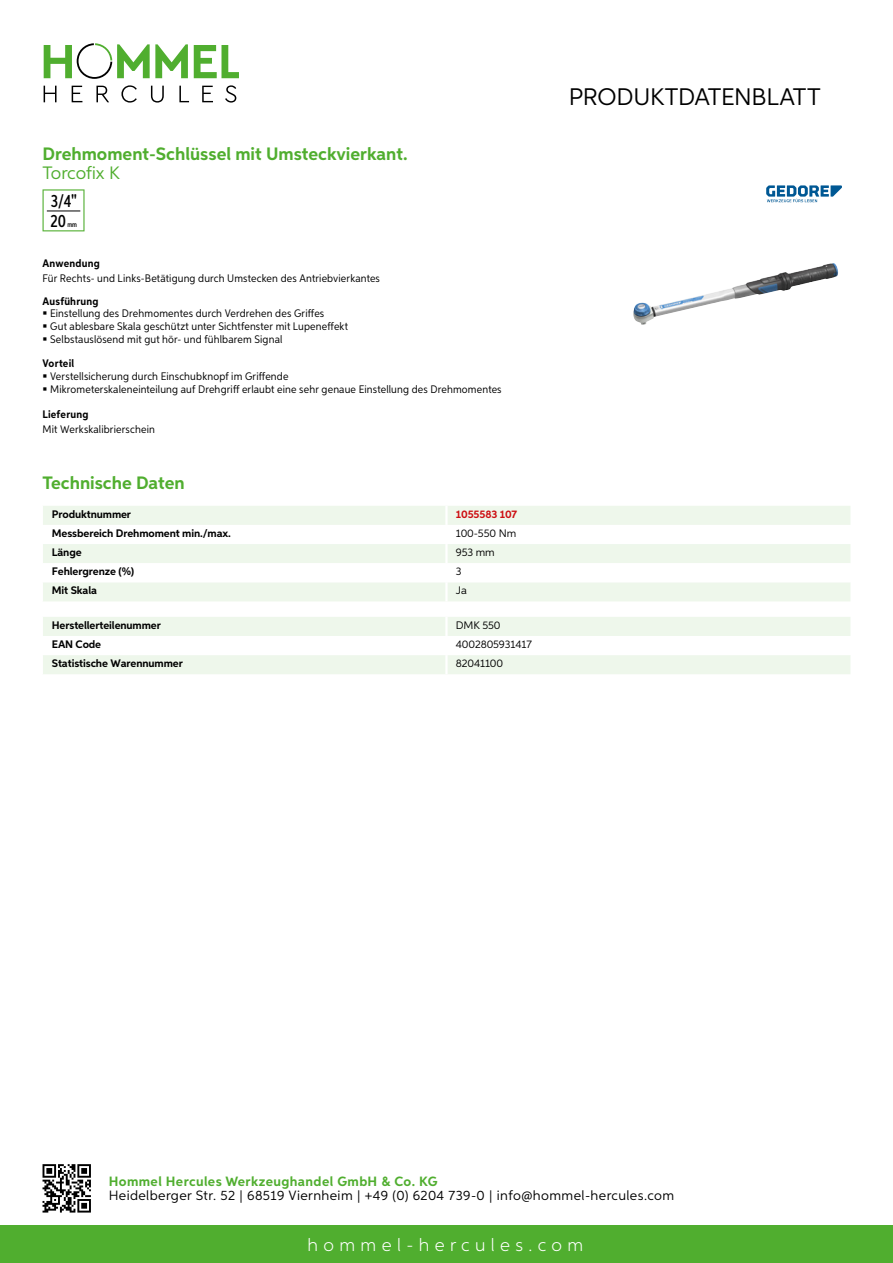
<style>
.page{position:relative;width:893px;height:1263px;background:#fff}
.page>*{position:absolute;margin:0;border:0;box-sizing:border-box;transform-origin:0 0}
.t1{font:24px "Aspira";letter-spacing:-.01em;color:#000}
.t2{font:700 18px "Aspira";color:#50ae2f}
.t3{font:300 18px "Aspira";letter-spacing:.3em;color:#fff}
.t4{font:18px "Aspira";color:#50ae2f}
.t5{font:500 17.85px/20.4px "Aspira XX Nar";color:#000}
.t6{font:13.5px "Aspira";letter-spacing:.03em;color:#000}
.t7{font:700 13.5px "Aspira";letter-spacing:.03em;color:#50ae2f}
.t8{font:10.95px/12.8px "Aspira Nar";letter-spacing:.015em;color:#000}
.t9{font:700 10.95px "Aspira";letter-spacing:-.01em;color:#000}
.t10{font:10.95px "Aspira";letter-spacing:-.01em;color:#000}
.t11{font:700 10.95px "Aspira Nar";letter-spacing:.02em;color:#000}
.t12{font:700 10.95px "Aspira";letter-spacing:-.01em;color:#cd1013}
.t13{font:500 7.35px "Aspira XX Nar";color:#000}
</style>
<div class="page">
<div style="left:0;top:1226px;width:893px;height:37px;background:#50ae2f"></div>
<svg style="left:43px;top:1164px;width:48px;height:48px"></svg>
<svg style="left:194px;top:45px;width:45px;height:33px"></svg>
<svg style="left:44px;top:43px;width:144px;height:36px"></svg>
<svg style="left:44px;top:86px;width:13px;height:16px"></svg>
<svg style="left:72px;top:86px;width:10px;height:16px"></svg>
<svg style="left:96px;top:86px;width:13px;height:16px"></svg>
<svg style="left:121px;top:85px;width:16px;height:18px"></svg>
<svg style="left:151px;top:86px;width:13px;height:17px"></svg>
<svg style="left:179px;top:86px;width:10px;height:16px"></svg>
<svg style="left:202px;top:86px;width:11px;height:16px"></svg>
<svg style="left:225px;top:85px;width:11px;height:18px"></svg>
<div style="left:43px;top:506px;width:807px;height:95px;background:#eef7eb"></div>
<svg style="left:43px;top:525px;width:807px;height:57px"></svg>
<hr style="left:445px;top:506px;width:3px;height:19px;background:#fff">
<hr style="left:445px;top:525px;width:3px;height:19px;background:#fff">
<hr style="left:445px;top:544px;width:3px;height:19px;background:#fff">
<hr style="left:445px;top:563px;width:3px;height:19px;background:#fff">
<hr style="left:445px;top:582px;width:3px;height:19px;background:#fff">
<svg style="left:43px;top:617px;width:807px;height:57px"></svg>
<hr style="left:445px;top:655px;width:3px;height:19px;background:#fff">
<svg style="left:43px;top:189px;width:42px;height:42px"></svg>
<hr style="left:47px;top:211px;width:33px;height:1px;background:#000">
<img style="left:633px;top:263px;width:200px;height:62px">
<svg style="left:766px;top:185px;width:76px;height:17px"></svg>
<h2 class="t2" style="left:43px;top:142px;width:367px">Drehmoment-Schlüssel mit Umsteckvierkant.</h2>
<h2 class="t4" style="left:43px;top:162px;width:77px">Torcofix K</h2>
<h3 class="t5" style="left:50px;top:191px;width:28px">3/4"<br>20</h3>
<p class="t13" style="left:67px;top:220px;width:11px">mm</p>
<p class="t11" style="left:43px;top:257px;width:59px">Anwendung</p>
<p class="t8" style="left:43px;top:272px;width:339px">Für Rechts- und Links-Betätigung durch Umstecken des Antriebvierkantes</p>
<p class="t11" style="left:43px;top:294px;width:58px">Ausführung</p>
<p class="t8" style="left:50px;top:307px;width:300px">Einstellung des Drehmomentes durch Verdrehen des Griffes<br>Gut ablesbare Skala geschützt unter Sichtfenster mit Lupeneffekt<br>Selbstauslösend mit gut hör- und fühlbarem Signal</p>
<p class="t11" style="left:43px;top:357px;width:33px">Vorteil</p>
<p class="t8" style="left:50px;top:370px;width:453px">Verstellsicherung durch Einschubknopf im Griffende<br>Mikrometerskaleneinteilung auf Drehgriff erlaubt eine sehr genaue Einstellung des Drehmomentes</p>
<p class="t11" style="left:43px;top:407px;width:47px">Lieferung</p>
<p class="t8" style="left:43px;top:423px;width:114px">Mit Werkskalibrierschein</p>
<h2 class="t2" style="left:43px;top:472px;width:144px">Technische Daten</h2>
<p class="t9" style="left:52px;top:507px;width:81px">Produktnummer</p>
<p class="t12" style="left:456px;top:507px;width:63px">1055583 107</p>
<p class="t9" style="left:52px;top:526px;width:181px">Messbereich Drehmoment min./max.</p>
<p class="t10" style="left:456px;top:526px;width:62px">100-550 N m</p>
<p class="t9" style="left:52px;top:545px;width:31px">Länge</p>
<p class="t10" style="left:456px;top:545px;width:40px">953 mm</p>
<p class="t9" style="left:52px;top:565px;width:84px">Fehlergrenze (%)</p>
<p class="t10" style="left:456px;top:565px;width:7px">3</p>
<p class="t9" style="left:52px;top:584px;width:47px">Mit Skala</p>
<p class="t10" style="left:456px;top:584px;width:13px">Ja</p>
<p class="t9" style="left:52px;top:618px;width:111px">Herstellerteilenummer</p>
<p class="t10" style="left:456px;top:618px;width:46px">DMK 550</p>
<p class="t9" style="left:52px;top:637px;width:51px">EAN Code</p>
<p class="t10" style="left:456px;top:637px;width:77px">4002805931417</p>
<p class="t9" style="left:52px;top:656px;width:132px">Statistische Warennummer</p>
<p class="t10" style="left:456px;top:657px;width:49px">82041100</p>
<h1 class="t1" style="left:569px;top:82px;width:253px">Produktdatenblatt</h1>
<p class="t7" style="left:109px;top:1172px;width:330px">Hommel Hercules Werkzeughandel GmbH &amp; Co. KG</p>
<p class="t6" style="left:109px;top:1187px;width:567px">Heidelberger Str. 52 | 68519 Viernheim | +49 (0) 6204 739-0 | info@hommel-hercules.com</p>
<h2 class="t3" style="left:307px;top:1234px;width:277px">hommel-hercules.com</h2>
</div>
